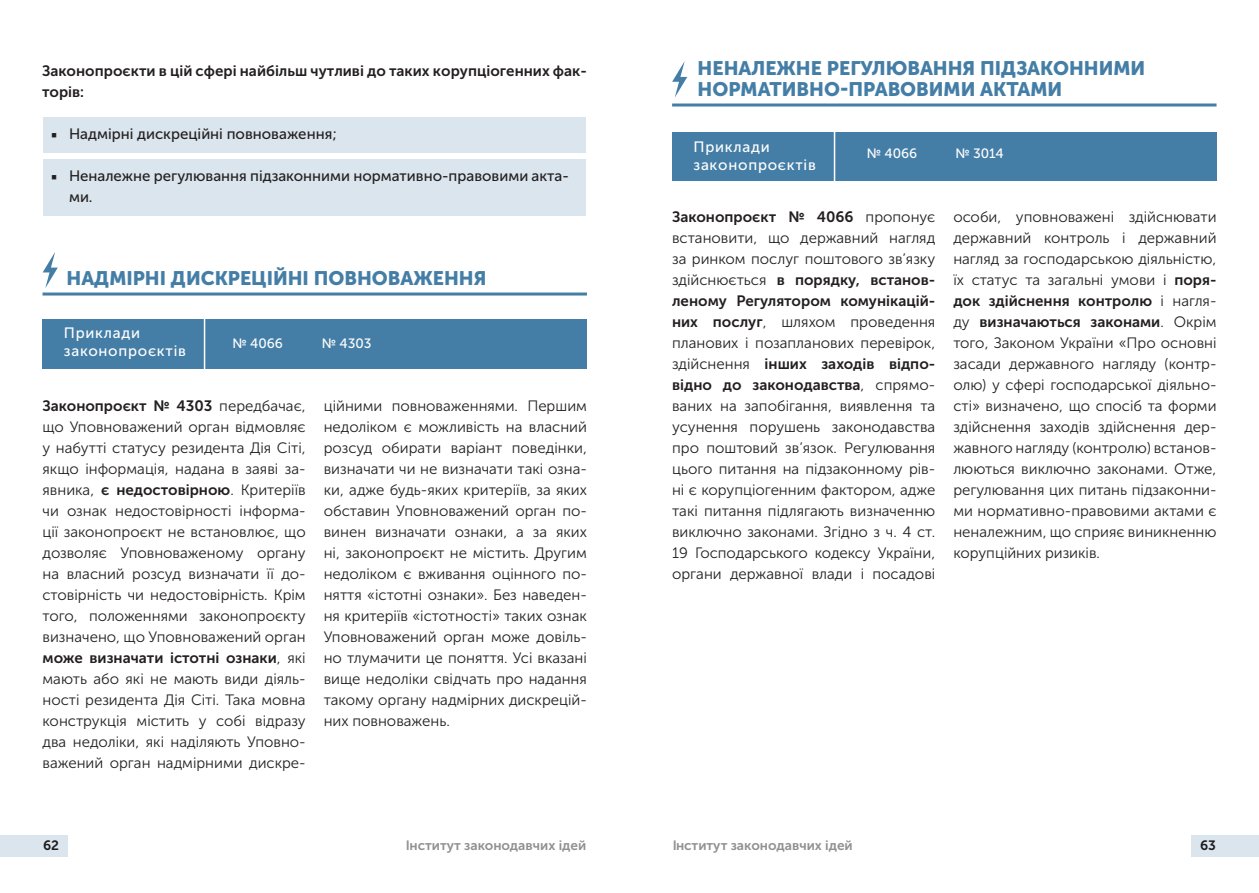
<style>
.page{position:relative;width:1259px;height:893px;background:#fff}
.page>*{position:absolute;margin:0;border:0;box-sizing:border-box;transform-origin:0 0}
.t1{font:19.5px/21px "Museo Sans Cyrl 900";color:#447ea6}
.t2{font:15px/21px "Museo Sans Cyrl 300";color:#231f20;text-align:justify}
.t3{font:15px/21px "Museo Sans Cyrl 700";color:#231f20}
.t4{font:15px/21px "Museo Sans Cyrl 500";color:#231f20}
.t5{font:15px/18px "Museo Sans Cyrl 500";letter-spacing:.05em;color:#fff}
.t6{font:13.5px "Museo Sans Cyrl 700";color:#231f20}
.t7{font:13.5px "Museo Sans Cyrl 500";color:#fff}
.s1{font-family:"Mignon"}
.s2{font-family:"Museo Sans Cyrl 300"}
.s3{font-family:"Museo Sans Cyrl 700"}
</style>
<div class="page">
<div style="left:0;top:836px;width:68px;height:21px;background:#dae5ed"></div>
<div style="left:1191px;top:836px;width:68px;height:21px;background:#dae5ed"></div>
<div style="left:672px;top:132px;width:544px;height:48px;background:#447ea6"></div>
<hr style="left:834px;top:129px;width:1px;height:56px;background:#fff">
<svg style="left:672px;top:61px;width:15px;height:36px"></svg>
<hr style="left:672px;top:104px;width:544px;height:2px;background:#447ea6">
<div style="left:43px;top:118px;width:543px;height:35px;background:#dae5ed"></div>
<div style="left:43px;top:160px;width:543px;height:56px;background:#dae5ed"></div>
<div style="left:43px;top:319px;width:544px;height:50px;background:#447ea6"></div>
<svg style="left:43px;top:252px;width:15px;height:36px"></svg>
<svg style="left:43px;top:292px;width:544px;height:4px;background:#729dbb"></svg>
<hr style="left:204px;top:317px;width:1px;height:58px;background:#fff">
<p class="t3" style="left:42px;top:60px;width:546px">Законопроєкти в цій сфері найбільш чутливі до таких корупціогенних фак&shy;торів:</p>
<p class="t4" style="left:51px;top:123px;width:287px"><span class="s1">■</span> Надмірні дискреційні повноваження;</p>
<p class="t4" style="left:69px;top:165px;width:501px;text-indent:-18px"><span class="s1">■</span> Неналежне регулювання підзаконними нормативно-правовими акта&shy;ми.</p>
<h1 class="t1" style="left:67px;top:267px;width:421px">НАДМІРНІ ДИСКРЕЦІЙНІ ПОВНОВАЖЕННЯ</h1>
<p class="t5" style="left:64px;top:324px;width:123px">Приклади законопроєктів</p>
<p class="t7" style="left:232px;top:335px;width:52px">№ 4066</p>
<p class="t7" style="left:322px;top:335px;width:51px">№ 4303</p>
<p class="t3" style="left:43px;top:395px;width:265px">Законопроєкт № 4303 <span class="s2">передбачає,</span></p>
<p class="t2" style="left:43px;top:416px;width:265px">що Уповноважений орган відмовляє у набутті статусу резидента Дія Сіті, якщо інформація, надана в заяві за&shy;явника, <span class="s3">є недостовірною</span>. Критеріїв чи ознак недостовірності інформа&shy;ції законопроєкт не встановлює, що дозволяє Уповноваженому органу на власний розсуд визначати її до&shy;стовірність чи недостовірність. Крім того, положеннями законопроєкту визначено, що Уповноважений орган</p>
<p class="t3" style="left:43px;top:647px;width:265px">може визначати істотні ознаки<span class="s2">, які</span></p>
<p class="t2" style="left:43px;top:668px;width:265px">мають або які не мають види діяль&shy;ності резидента Дія Сіті. Така мовна конструкція містить у собі відразу два недоліки, які наділяють Уповно&shy;важений орган надмірними дискре-</p>
<p class="t2" style="left:324px;top:395px;width:265px">ційними повноваженнями. Першим недоліком є можливість на власний розсуд обирати варіант поведінки, визначати чи не визначати такі озна&shy;ки, адже будь-яких критеріїв, за яких обставин Уповноважений орган по&shy;винен визначати ознаки, а за яких ні, законопроєкт не містить. Другим недоліком є вживання оцінного по&shy;няття «істотні ознаки». Без наведен&shy;ня критеріїв «істотності» таких ознак Уповноважений орган може довіль&shy;но тлумачити це поняття. Усі вказані вище недоліки свідчать про надання такому органу надмірних дискрецій&shy;них повноважень.</p>
<h1 class="t1" style="left:697px;top:58px;width:449px">НЕНАЛЕЖНЕ РЕГУЛЮВАННЯ ПІДЗАКОННИМИ<br>НОРМАТИВНО-ПРАВОВИМИ АКТАМИ</h1>
<p class="t5" style="left:693px;top:137px;width:124px">Приклади законопроєктів</p>
<p class="t7" style="left:867px;top:146px;width:52px">№ 4066</p>
<p class="t7" style="left:955px;top:146px;width:50px">№ 3014</p>
<p class="t3" style="left:672px;top:206px;width:265px">Законопроєкт № 4066 <span class="s2">пропонує</span></p>
<p class="t2" style="left:672px;top:227px;width:265px">встановити, що державний нагляд за ринком послуг поштового зв’язку</p>
<p class="t3" style="left:672px;top:269px;width:265px"><span class="s2">здійснюється</span> в порядку, встанов&shy;леному Регулятором комунікацій-</p>
<p class="t2" style="left:672px;top:311px;width:265px"><span class="s3">них послуг</span>, шляхом проведення планових і позапланових перевірок,</p>
<p class="t3" style="left:672px;top:353px;width:265px"><span class="s2">здійснення</span> інших заходів відпо&shy;відно до законодавства<span class="s2">, спрямо-</span></p>
<p class="t2" style="left:672px;top:395px;width:265px">ваних на запобігання, виявлення та усунення порушень законодавства про поштовий зв’язок. Регулювання цього питання на підзаконному рів&shy;ні є корупціогенним фактором, адже такі питання підлягають визначенню виключно законами. Згідно з ч. 4 ст.<br>19 Господарського кодексу України, органи державної влади і посадові</p>
<p class="t2" style="left:953px;top:206px;width:265px">особи, уповноважені здійснювати державний контроль і державний нагляд за господарською діяльністю, їх статус та загальні умови і <span class="s3">поря-</span></p>
<p class="t3" style="left:953px;top:290px;width:265px">док здійснення контролю <span class="s2">і нагля&shy;ду</span> визначаються законами<span class="s2">. Окрім</span></p>
<p class="t2" style="left:953px;top:332px;width:265px">того, Законом України «Про основні засади державного нагляду (контр&shy;олю) у сфері господарської діяльно&shy;сті» визначено, що спосіб та форми здійснення заходів здійснення дер&shy;жавного нагляду (контролю) встанов&shy;люються виключно законами. Отже, регулювання цих питань підзаконни&shy;ми нормативно-правовими актами є неналежним, що сприяє виникненню корупційних ризиків.</p>
<p class="t6" style="left:43px;top:838px;width:18px">62</p>
<p class="t6" style="left:405px;top:838px;width:182px">Інститут законодавчих ідей</p>
<p class="t6" style="left:672px;top:838px;width:182px">Інститут законодавчих ідей</p>
<p class="t6" style="left:1200px;top:838px;width:17px">63</p>
</div>
